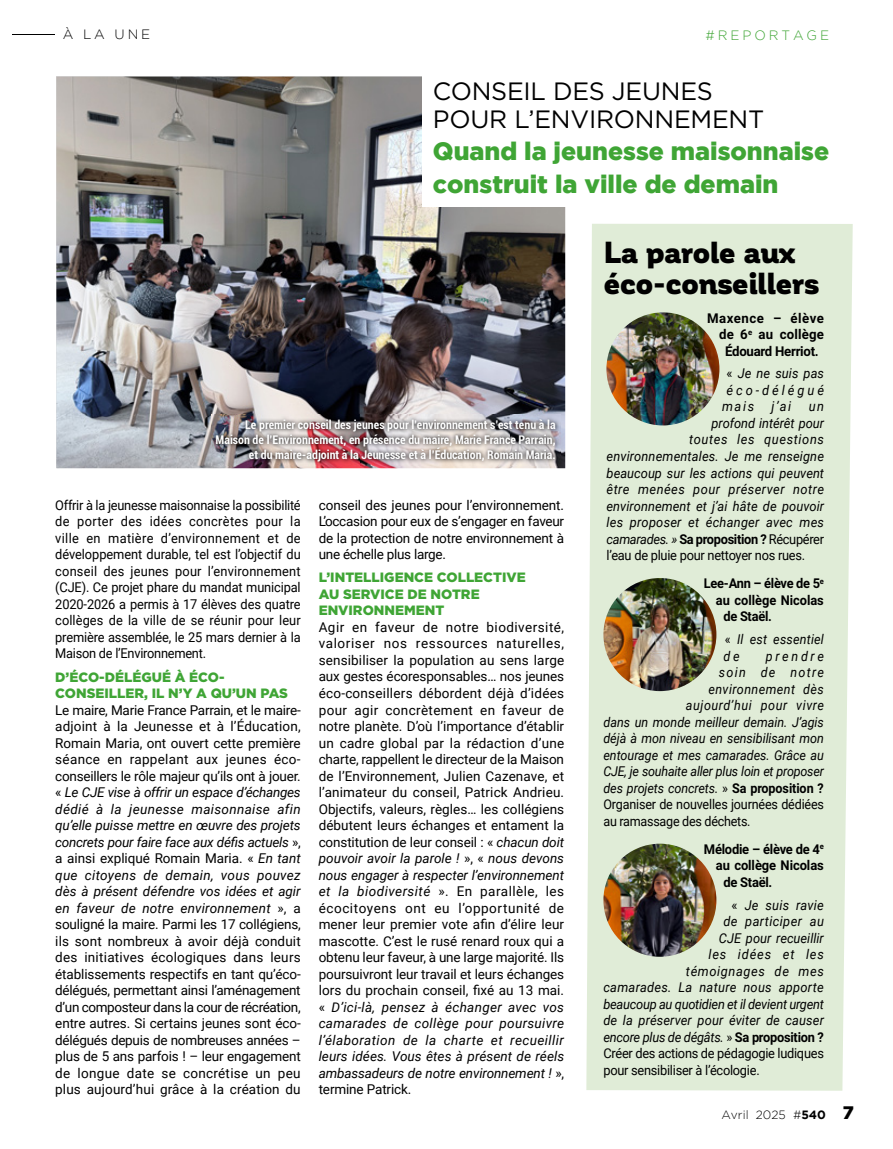
<style>
.page{position:relative;width:893px;height:1149px;background:#fff}
.page>*{position:absolute;margin:0;border:0;box-sizing:border-box;transform-origin:0 0}
.t1{font:900 30px/31.5px "Corporative";letter-spacing:-.015em;color:#000}
.t2{font:900 25.05px/32.5px "Gotham";color:#3fa535}
.t3{font:25.05px/28.2px "Gotham";letter-spacing:-.01em;color:#000}
.t4{font:13.5px/16.5px "Roboto";letter-spacing:-.015em;color:#000;text-align:justify}
.t5{font:13.5px/16.5px "Roboto";letter-spacing:-.015em;color:#000;text-align:justify;scale:.95 1}
.t6{font:italic 13.5px "Roboto";letter-spacing:.005em;color:#000;scale:.95 1}
.t7{font:italic 13.5px/16.5px "Roboto";letter-spacing:.005em;color:#000;scale:.93 1}
.t8{font:900 13.5px/16.5px "Gotham";color:#3fa535}
.t9{font:italic 13.5px "Roboto";letter-spacing:-.02em;color:#000;scale:.95 1}
.t10{font:700 13.5px "Roboto";letter-spacing:-.02em;color:#000;scale:.95 1}
.t11{font:13.5px "Roboto";letter-spacing:-.015em;color:#000;scale:.93 1}
.t12{font:700 13.5px "Roboto";letter-spacing:-.02em;color:#000;scale:.96 1}
.t13{font:italic 13.5px "Roboto";letter-spacing:-.02em;color:#000;scale:.93 1}
.t14{font:italic 13.5px "Roboto";letter-spacing:.05em;color:#000;scale:.95 1}
.t15{font:italic 13.5px "Roboto";letter-spacing:.035em;color:#000;scale:.95 1}
.t16{font:italic 13.5px "Roboto";letter-spacing:.045em;color:#000;scale:.93 1}
.t17{font:700 13.5px "Roboto";color:#000;scale:.95 1}
.t18{font:italic 13.5px "Roboto";letter-spacing:.035em;color:#000;scale:.93 1}
.t19{font:700 13.5px "Roboto";letter-spacing:-.02em;color:#000}
.t20{font:italic 13.5px "Roboto";letter-spacing:.03em;color:#000;scale:.95 1}
.t21{font:700 13.5px "Roboto";letter-spacing:.04em;color:#000}
.t22{font:700 13.5px "Roboto";letter-spacing:.015em;color:#000}
.t23{font:italic 13.5px "Roboto";letter-spacing:.065em;color:#000;scale:.95 1}
.t24{font:italic 13.5px "Roboto";letter-spacing:.23em;color:#000;scale:.95 1}
.t25{font:italic 13.5px "Roboto";letter-spacing:.1em;color:#000;scale:.93 1}
.t26{font:300 13.5px "Gotham";letter-spacing:.215em;color:#3fa535}
.t27{font:italic 13.5px "Roboto";letter-spacing:.215em;color:#000;scale:.93 1}
.t28{font:300 13.5px "Gotham";color:#000}
.t29{font:700 condensed 12px/15px "Roboto";color:#fff;text-align:right}
.t30{font:300 12px "Gotham";color:#000}
.s1{font-style:italic}
.s2{font-style:normal}
.s3{font-weight:400;font-style:italic}
.s4{font-weight:400}
.s5{font-weight:700;font-style:normal}
.s6{font-weight:700}
.s7{font-weight:900;font-size:18px}
</style>
<div class="page">
<img style="left:56px;top:77px;width:509px;height:391px">
<div style="left:422px;top:69px;width:407px;height:138px;background:#fff"></div>
<hr style="left:12px;top:34px;width:42px;height:1px;background:#000">
<img style="left:212px;top:414px;width:348px;height:51px">
<div style="left:586px;top:224px;width:267px;height:866px;background:#e0ecd7"></div>
<img style="left:606px;top:312px;width:113px;height:113px;border-radius:56px">
<img style="left:603px;top:578px;width:113px;height:113px;border-radius:56px">
<img style="left:603px;top:843px;width:113px;height:113px;border-radius:56px">
<p class="t28" style="left:63px;top:27px;width:89px">À LA UNE</p>
<p class="t26" style="left:706px;top:28px;width:125px">#REPORTAGE</p>
<h2 class="t3" style="left:433px;top:76px;width:333px">CONSEIL DES JEUNES<br>POUR L’ENVIRONNEMENT</h2>
<h2 class="t2" style="left:433px;top:134px;width:398px">Quand la jeunesse maisonnaise construit la ville de demain</h2>
<p class="t29" style="left:216px;top:416px;width:342px">Le premier conseil des jeunes pour l’environnement s’est tenu à la<br>Maison de l’Environnement, en présence du maire, Marie France Parrain, et du maire-adjoint à la Jeunesse et à l’Éducation, Romain Maria.</p>
<p class="t5" style="left:55px;top:496px;width:260px">Offrir à la jeunesse maisonnaise la possibilité de porter des idées concrètes pour la ville en matière d’environnement et de développement durable, tel est l’objectif du conseil des jeunes pour l’environnement (CJE). Ce projet phare du mandat municipal 2020-2026 a permis à 17 élèves des quatre collèges de la ville de se réunir pour leur première assemblée, le 25 mars dernier à la Maison de l’Environnement.</p>
<p class="t8" style="left:55px;top:668px;width:234px">D’ÉCO-DÉLÉGUÉ À ÉCO-<br>CONSEILLER, IL N’Y A QU’UN PAS</p>
<p class="t4" style="left:55px;top:700px;width:247px">Le maire, Marie France Parrain, et le maire&shy;adjoint à la Jeunesse et à l’Éducation, Romain Maria, ont ouvert cette première séance en rappelant aux jeunes éco&shy;conseillers le rôle majeur qu’ils ont à jouer. « <span class="s1">Le CJE vise à offrir un espace d’échanges dédié à la jeunesse maisonnaise afin qu’elle puisse mettre en œuvre des projets concrets pour faire face aux défis actuels</span> », a ainsi expliqué Romain Maria. « <span class="s1">En tant que citoyens de demain, vous pouvez dès à présent défendre vos idées et agir en faveur de notre environnement</span> », a souligné la maire. Parmi les 17 collégiens, ils sont nombreux à avoir déjà conduit des initiatives écologiques dans leurs établissements respectifs en tant qu’éco&shy;délégués, permettant ainsi l’aménagement d’un composteur dans la cour de récréation, entre autres. Si certains jeunes sont éco&shy;délégués depuis de nombreuses années – plus de 5 ans parfois ! – leur engagement de longue date se concrétise un peu plus aujourd’hui grâce à la création du</p>
<p class="t4" style="left:319px;top:496px;width:247px">conseil des jeunes pour l’environnement.<br>L’occasion pour eux de s’engager en faveur de la protection de notre environnement à une échelle plus large.</p>
<p class="t8" style="left:319px;top:569px;width:208px">L’INTELLIGENCE COLLECTIVE<br>AU SERVICE DE NOTRE<br>ENVIRONNEMENT</p>
<p class="t4" style="left:319px;top:618px;width:247px">Agir en faveur de notre biodiversité, valoriser nos ressources naturelles, sensibiliser la population au sens large aux gestes écoresponsables… nos jeunes éco-conseillers débordent déjà d’idées pour agir concrètement en faveur de notre planète. D’où l’importance d’établir un cadre global par la rédaction d’une charte, rappellent le directeur de la Maison de l’Environnement, Julien Cazenave, et l’animateur du conseil, Patrick Andrieu.<br>Objectifs, valeurs, règles… les collégiens débutent leurs échanges et entament la constitution de leur conseil : « <span class="s1">chacun doit pouvoir avoir la parole !</span> », « <span class="s1">nous devons nous engager à respecter l’environnement et la biodiversité</span> ». En parallèle, les écocitoyens ont eu l’opportunité de mener leur premier vote afin d’élire leur mascotte. C’est le rusé renard roux qui a obtenu leur faveur, à une large majorité. Ils poursuivront leur travail et leurs échanges lors du prochain conseil, fixé au 13 mai. « <span class="s1">D’ici-là, pensez à échanger avec vos camarades de collège pour poursuivre l’élaboration de la charte et recueillir leurs idées. Vous êtes à présent de réels ambassadeurs de notre environnement !</span> », termine Patrick.</p>
<h1 class="t1" style="left:603px;top:237px;width:218px">La parole aux éco-conseillers</h1>
<p class="t21" style="left:707px;top:308px;width:118px">Maxence – élève</p>
<p class="t22" style="left:719px;top:324px;width:107px">de 6<sup>e</sup> au collège</p>
<p class="t19" style="left:725px;top:341px;width:95px">Édouard Herriot.</p>
<p class="t6" style="left:727px;top:364px;width:104px"><span class="s2">«</span> Je ne suis pas</p>
<p class="t24" style="left:727px;top:380px;width:104px">éco-délégué</p>
<p class="t6" style="left:722px;top:397px;width:35px">mais</p>
<p class="t6" style="left:771px;top:397px;width:22px">j’ai</p>
<p class="t6" style="left:809px;top:397px;width:18px">un</p>
<p class="t6" style="left:712px;top:413px;width:120px">profond intérêt pour</p>
<p class="t14" style="left:689px;top:430px;width:144px">toutes les questions</p>
<p class="t6" style="left:607px;top:446px;width:230px">environnementales. Je me renseigne</p>
<p class="t6" style="left:607px;top:463px;width:230px">beaucoup sur les actions qui peuvent</p>
<p class="t15" style="left:607px;top:479px;width:230px">être menées pour préserver notre</p>
<p class="t6" style="left:607px;top:496px;width:230px">environnement et j’ai hâte de pouvoir</p>
<p class="t6" style="left:607px;top:512px;width:230px">les proposer et échanger avec mes</p>
<p class="t10" style="left:607px;top:529px;width:230px"><span class="s3">camarades. »</span> Sa proposition ? <span class="s4">Récupérer</span></p>
<p class="t5" style="left:607px;top:546px;width:211px">l’eau de pluie pour nettoyer nos rues.</p>
<p class="t10" style="left:704px;top:573px;width:128px">Lee-Ann – élève de 5<sup>e</sup></p>
<p class="t17" style="left:716px;top:590px;width:115px">au collège Nicolas</p>
<p class="t10" style="left:723px;top:606px;width:53px">de Staël.</p>
<p class="t7" style="left:723px;top:630px;width:110px"><span class="s2">«</span> Il est essentiel de</p>
<p class="t27" style="left:766px;top:646px;width:64px">prendre</p>
<p class="t25" style="left:719px;top:662px;width:114px">soin de notre</p>
<p class="t18" style="left:708px;top:679px;width:126px">environnement dès</p>
<p class="t16" style="left:686px;top:695px;width:150px">aujourd’hui pour vivre</p>
<p class="t7" style="left:603px;top:712px;width:239px">dans un monde meilleur demain. J’agis</p>
<p class="t7" style="left:603px;top:729px;width:239px">déjà à mon niveau en sensibilisant mon</p>
<p class="t7" style="left:603px;top:745px;width:239px">entourage et mes camarades. Grâce au</p>
<p class="t13" style="left:603px;top:761px;width:239px">CJE, je souhaite aller plus loin et proposer</p>
<p class="t7" style="left:603px;top:778px;width:239px">des projets concrets. <span class="s2">»</span> <span class="s5">Sa proposition ?</span></p>
<p class="t11" style="left:603px;top:794px;width:239px">Organiser de nouvelles journées dédiées</p>
<p class="t11" style="left:603px;top:811px;width:160px">au ramassage des déchets.</p>
<p class="t12" style="left:704px;top:839px;width:127px">Mélodie – élève de 4<sup>e</sup></p>
<p class="t12" style="left:716px;top:855px;width:114px">au collège Nicolas</p>
<p class="t12" style="left:723px;top:872px;width:53px">de Staël.</p>
<p class="t6" style="left:732px;top:895px;width:99px"><span class="s2">«</span> Je suis ravie</p>
<p class="t20" style="left:723px;top:911px;width:107px">de participer au</p>
<p class="t6" style="left:719px;top:928px;width:112px">CJE pour recueillir</p>
<p class="t23" style="left:708px;top:944px;width:123px">les idées et les</p>
<p class="t14" style="left:686px;top:961px;width:147px">témoignages de mes</p>
<p class="t6" style="left:603px;top:977px;width:234px">camarades. La nature nous apporte</p>
<p class="t9" style="left:603px;top:994px;width:234px">beaucoup au quotidien et il devient urgent</p>
<p class="t6" style="left:603px;top:1010px;width:234px">de la préserver pour éviter de causer</p>
<p class="t9" style="left:603px;top:1027px;width:234px">encore plus de dégâts. <span class="s2">»</span> <span class="s5">Sa proposition ?</span></p>
<p class="t5" style="left:603px;top:1044px;width:234px">Créer des actions de pédagogie ludiques</p>
<p class="t5" style="left:603px;top:1060px;width:166px">pour sensibiliser à l’écologie.</p>
<p class="t30" style="left:721px;top:1107px;width:134px">Avril 2025 #<span class="s6">540</span> <span class="s7">7</span></p>
</div>
